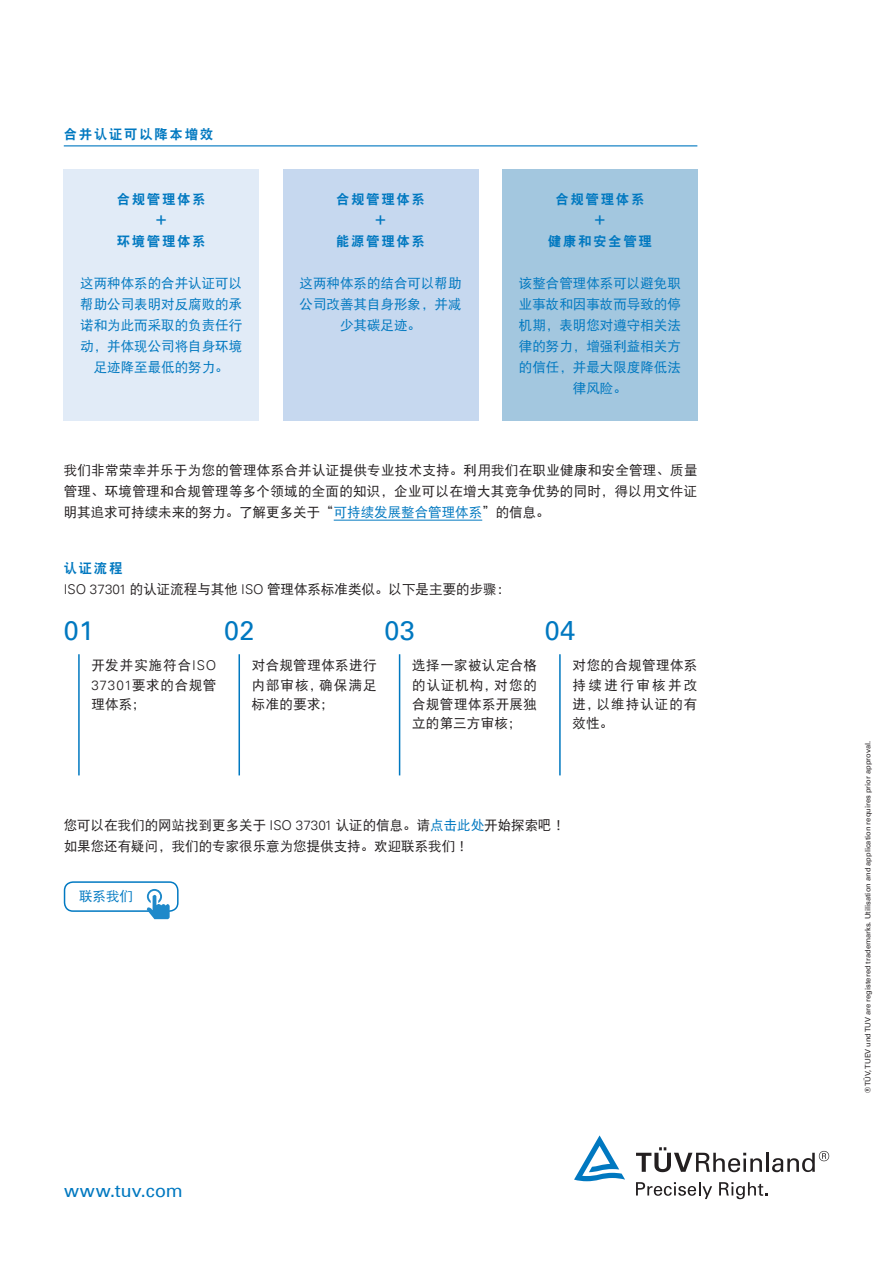
<style>
.page{position:relative;width:893px;height:1263px;background:#fff}
.page>*{position:absolute;margin:0;border:0;box-sizing:border-box;transform-origin:0 0}
.t1{font:27px "Univers Com 55 Roman";letter-spacing:.01em;color:#0078c0}
.t2{font:18px "Univers Com 55 Roman";letter-spacing:.01em;color:#0078c0}
.t3{font:13.5px/19.2px "DFP Hei W5";color:#231f20;text-align:justify}
.t4{font:13.5px/21px "DFP Hei W5";color:#0078c0;text-align:center}
.t5{font:13.5px/21px "DFP Hei W9";letter-spacing:.12em;color:#0078c0;text-align:center}
.t6{font:13.5px "DFP Hei W5";color:#0079c2}
.t7{font:7.5px "Univers Com 55 Roman";color:#231f20}
.s1{color:#0078c0}
.s2{font-family:"Univers Com 45";font-weight:300}
</style>
<div class="page">
<hr style="left:64px;top:145px;width:633px;height:1px;background:#0078c0">
<svg style="left:636px;top:1147px;width:126px;height:25px"></svg>
<hr style="left:766px;top:1153px;width:3px;height:19px;background:#231f20">
<svg style="left:772px;top:1151px;width:57px;height:21px"></svg>
<svg style="left:574px;top:1135px;width:51px;height:46px"></svg>
<svg style="left:636px;top:1182px;width:76px;height:17px"></svg>
<svg style="left:719px;top:1182px;width:48px;height:17px"></svg>
<div style="left:64px;top:169px;width:195px;height:252px;background:#e1ebf7"></div>
<div style="left:283px;top:169px;width:195px;height:252px;background:#c6d8ef"></div>
<div style="left:502px;top:170px;width:195px;height:251px;background:#a3c7df"></div>
<hr style="left:334px;top:520px;width:148px;height:1px;background:#0078c0">
<hr style="left:78px;top:654px;width:2px;height:121px;background:#0078c0">
<hr style="left:238px;top:654px;width:2px;height:121px;background:#0078c0">
<hr style="left:399px;top:654px;width:1px;height:121px;background:#0078c0">
<hr style="left:559px;top:654px;width:2px;height:121px;background:#0078c0">
<div style="left:64px;top:881px;width:115px;height:31px;border:2px solid #0079c2;border-radius:9px"></div>
<svg style="left:147px;top:889px;width:23px;height:30px"></svg>
<p class="t5" style="left:64px;top:124px;width:151px">合并认证可以降本增效</p>
<p class="t5" style="left:117px;top:189px;width:91px">合规管理体系＋<br>环境管理体系</p>
<p class="t4" style="left:80px;top:272px;width:163px">这两种体系的合并认证可以帮助公司表明对反腐败的承诺和为此而采取的负责任行动，并体现公司将自身环境足迹降至最低的努力。</p>
<p class="t5" style="left:336px;top:189px;width:91px">合规管理体系＋<br>能源管理体系</p>
<p class="t4" style="left:300px;top:273px;width:164px">这两种体系的结合可以帮助公司改善其自身形象，并减少其碳足迹。</p>
<p class="t5" style="left:548px;top:189px;width:106px">合规管理体系＋<br>健康和安全管理</p>
<p class="t4" style="left:519px;top:273px;width:163px">该整合管理体系可以避免职业事故和因事故而导致的停机期，表明您对遵守相关法律的努力，增强利益相关方的信任，并最大限度降低法律风险。</p>
<p class="t3" style="left:64px;top:460px;width:635px;line-height:21px">我们非常荣幸并乐于为您的管理体系合并认证提供专业技术支持。利用我们在职业健康和安全管理、质量管理、环境管理和合规管理等多个领域的全面的知识，企业可以在增大其竞争优势的同时，得以用文件证明其追求可持续未来的努力。了解更多关于“<span class="s1">可持续发展整合管理体系</span>”的信息。</p>
<p class="t5" style="left:64px;top:558px;width:60px">认证流程</p>
<p class="t3" style="left:64px;top:579px;width:448px"><span class="s2">ISO 37301</span> 的认证流程与其他 <span class="s2">ISO</span> 管理体系标准类似。以下是主要的步骤：</p>
<h1 class="t1" style="left:64px;top:614px;width:32px">01</h1>
<p class="t3" style="left:91px;top:656px;width:127px">开发并实施符合<span class="s2">ISO 37301</span>要求的合规管理体系；</p>
<h1 class="t1" style="left:224px;top:614px;width:32px">02</h1>
<p class="t3" style="left:252px;top:656px;width:127px">对合规管理体系进行内部审核，确保满足标准的要求；</p>
<h1 class="t1" style="left:384px;top:614px;width:32px">03</h1>
<p class="t3" style="left:412px;top:656px;width:127px">选择一家被认定合格的认证机构，对您的合规管理体系开展独立的第三方审核；</p>
<h1 class="t1" style="left:545px;top:614px;width:32px">04</h1>
<p class="t3" style="left:572px;top:656px;width:127px">对您的合规管理体系持续进行审核并改进，以维持认证的有效性。</p>
<p class="t3" style="left:64px;top:814px;width:503px;line-height:21px">您可以在我们的网站找到更多关于 <span class="s2">ISO 37301</span> 认证的信息。请<span class="s1">点击此处</span>开始探索吧！如果您还有疑问，我们的专家很乐意为您提供支持。欢迎联系我们！</p>
<p class="t6" style="left:79px;top:889px;width:56px">联系我们</p>
<h2 class="t2" style="left:64px;top:1180px;width:120px">www.tuv.com</h2>
<p class="t7" style="left:863px;top:1093px;width:353px;rotate:-90deg">® TÜV, TUEV und TUV are registered trademarks. Utilisation and application requires prior approval.</p>
</div>
